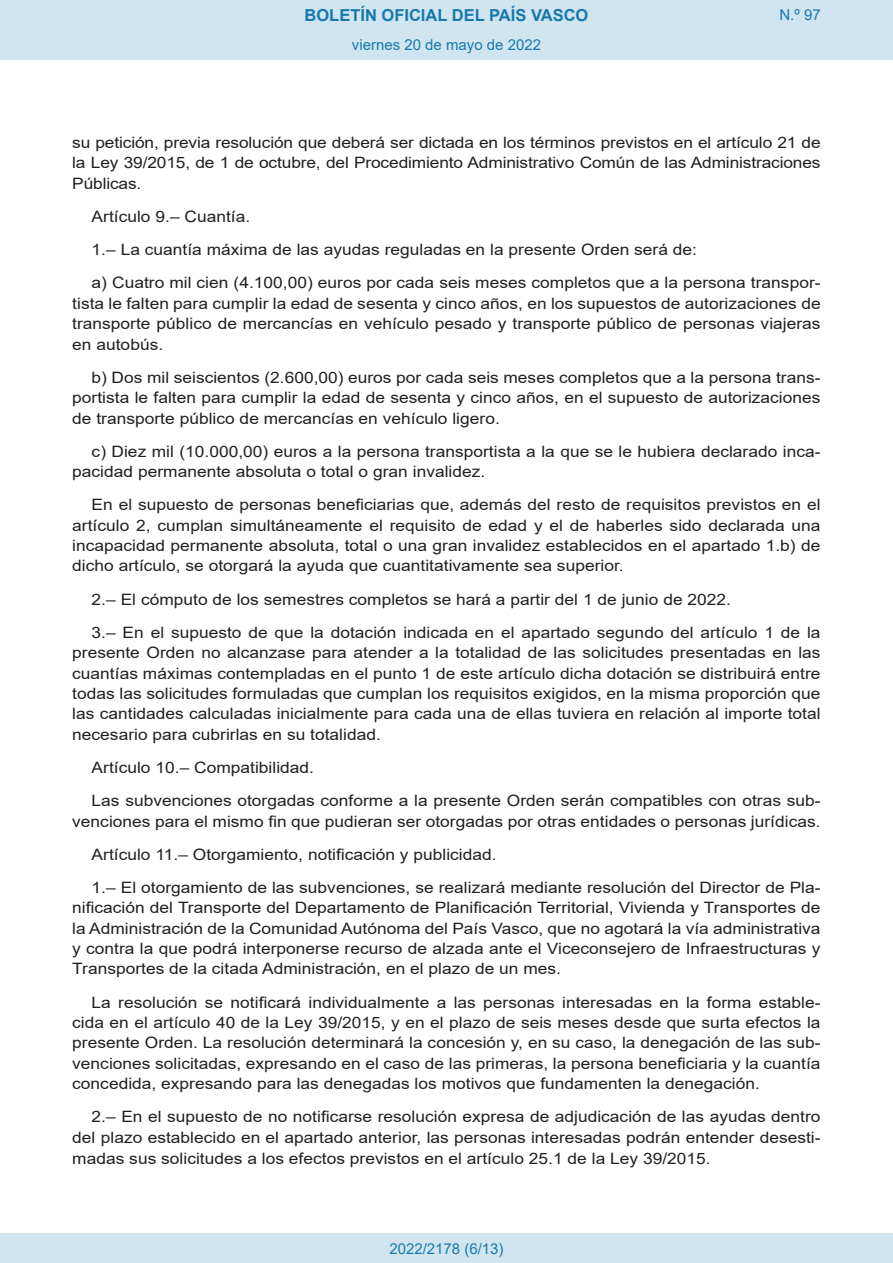
<style>
.page{position:relative;width:893px;height:1263px;background:#fff}
.page>*{position:absolute;margin:0;border:0;box-sizing:border-box;transform-origin:0 0}
.t1{font:700 16.5px "Arial";color:#1879ad}
.BOPVDetalle{font:15.6px/20.4px "Arial";color:#231f20;text-align:justify;scale:1.11 1}
.Paginacion_Centro{font:15px "Arial";color:#1879ad}
</style>
<div class="page">
<div style="left:0;top:0;width:893px;height:60px;background:#d0e5f0"></div>
<div style="left:0;top:1233px;width:893px;height:30px;background:#d0e5f0"></div>
<p class="t1" style="left:305px;top:3px;width:285px">BOLETÍN OFICIAL DEL PAÍS VASCO</p>
<p class="Paginacion_Centro" style="left:352px;top:35px;width:191px">viernes 20 de mayo de 2022</p>
<p class="Paginacion_Centro" style="left:779px;top:5px;width:43px">N.º 97</p>
<p class="BOPVDetalle" style="left:72px;top:132px;width:676px">su petición, previa resolución que deberá ser dictada en los términos previstos en el artículo 21 de la Ley 39/2015, de 1 de octubre, del Procedimiento Administrativo Común de las Administraciones Públicas.</p>
<p class="BOPVDetalle" style="left:92px;top:206px;width:144px">Artículo 9.– Cuantía.</p>
<p class="BOPVDetalle" style="left:92px;top:239px;width:547px">1.– La cuantía máxima de las ayudas reguladas en la presente Orden será de:</p>
<p class="BOPVDetalle" style="left:72px;top:273px;width:676px;text-indent:19px">a) Cuatro mil cien (4.100,00) euros por cada seis meses completos que a la persona transpor&shy;tista le falten para cumplir la edad de sesenta y cinco años, en los supuestos de autorizaciones de transporte público de mercancías en vehículo pesado y transporte público de personas viajeras en autobús.</p>
<p class="BOPVDetalle" style="left:72px;top:367px;width:676px;text-indent:19px">b) Dos mil seiscientos (2.600,00) euros por cada seis meses completos que a la persona trans&shy;portista le falten para cumplir la edad de sesenta y cinco años, en el supuesto de autorizaciones de transporte público de mercancías en vehículo ligero.</p>
<p class="BOPVDetalle" style="left:72px;top:441px;width:676px;text-indent:19px">c) Diez mil (10.000,00) euros a la persona transportista a la que se le hubiera declarado inca&shy;pacidad permanente absoluta o total o gran invalidez.</p>
<p class="BOPVDetalle" style="left:72px;top:494px;width:676px;text-indent:19px">En el supuesto de personas beneficiarias que, además del resto de requisitos previstos en el artículo 2, cumplan simultáneamente el requisito de edad y el de haberles sido declarada una incapacidad permanente absoluta, total o una gran invalidez establecidos en el apartado 1.b) de dicho artículo, se otorgará la ayuda que cuantitativamente sea superior.</p>
<p class="BOPVDetalle" style="left:92px;top:589px;width:577px">2.– El cómputo de los semestres completos se hará a partir del 1 de junio de 2022.</p>
<p class="BOPVDetalle" style="left:72px;top:622px;width:676px;text-indent:19px">3.– En el supuesto de que la dotación indicada en el apartado segundo del artículo 1 de la presente Orden no alcanzase para atender a la totalidad de las solicitudes presentadas en las cuantías máximas contempladas en el punto 1 de este artículo dicha dotación se distribuirá entre todas las solicitudes formuladas que cumplan los requisitos exigidos, en la misma proporción que las cantidades calculadas inicialmente para cada una de ellas tuviera en relación al importe total necesario para cubrirlas en su totalidad.</p>
<p class="BOPVDetalle" style="left:92px;top:757px;width:202px">Artículo 10.– Compatibilidad.</p>
<p class="BOPVDetalle" style="left:72px;top:790px;width:676px;text-align:right">Las subvenciones otorgadas conforme a la presente Orden serán compatibles con otras sub&shy;venciones para el mismo fin que pudieran ser otorgadas por otras entidades o personas jurídicas.</p>
<p class="BOPVDetalle" style="left:92px;top:844px;width:366px">Artículo 11.– Otorgamiento, notificación y publicidad.</p>
<p class="BOPVDetalle" style="left:72px;top:877px;width:676px;text-indent:19px">1.– El otorgamiento de las subvenciones, se realizará mediante resolución del Director de Pla&shy;nificación del Transporte del Departamento de Planificación Territorial, Vivienda y Transportes de la Administración de la Comunidad Autónoma del País Vasco, que no agotará la vía administrativa y contra la que podrá interponerse recurso de alzada ante el Viceconsejero de Infraestructuras y Transportes de la citada Administración, en el plazo de un mes.</p>
<p class="BOPVDetalle" style="left:72px;top:992px;width:676px;text-indent:19px">La resolución se notificará individualmente a las personas interesadas en la forma estable&shy;cida en el artículo 40 de la Ley 39/2015, y en el plazo de seis meses desde que surta efectos la presente Orden. La resolución determinará la concesión y, en su caso, la denegación de las sub&shy;venciones solicitadas, expresando en el caso de las primeras, la persona beneficiaria y la cuantía concedida, expresando para las denegadas los motivos que fundamenten la denegación.</p>
<p class="BOPVDetalle" style="left:72px;top:1106px;width:676px;text-indent:19px">2.– En el supuesto de no notificarse resolución expresa de adjudicación de las ayudas dentro del plazo establecido en el apartado anterior, las personas interesadas podrán entender desesti&shy;madas sus solicitudes a los efectos previstos en el artículo 25.1 de la Ley 39/2015.</p>
<p class="Paginacion_Centro" style="left:389px;top:1238px;width:116px">2022/2178 (6/13)</p>
</div>
